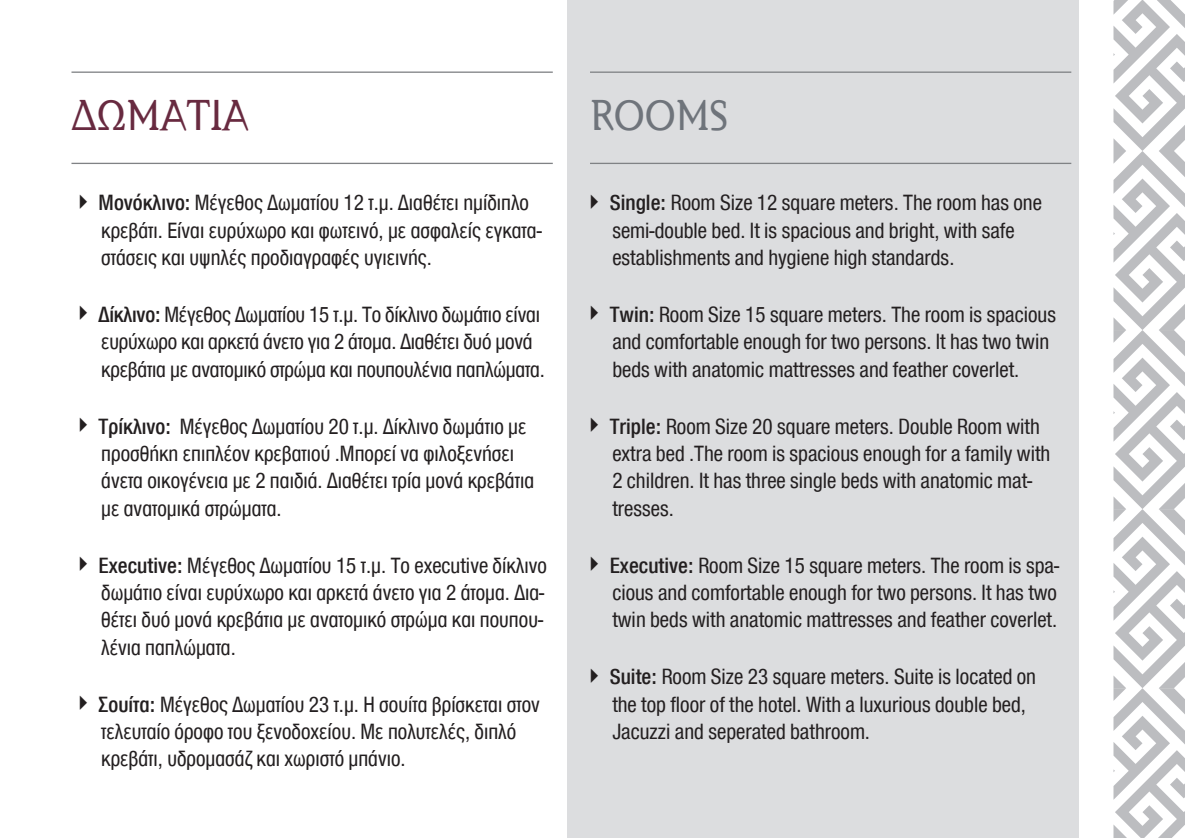
<style>
.page{position:relative;width:1185px;height:838px;background:#fff}
.page>*{position:absolute;margin:0;border:0;box-sizing:border-box;transform-origin:0 0}
.t1{font:300 43.75px "CF Derrida";color:#682a40;scale:.9 1}
.t2{font:300 43.75px "CF Derrida";color:#6f747b;scale:.9 1}
.t3{font:22.75px/27.3px "CF Helvetica Cond";color:#231f20}
.s1{font-weight:500}
</style>
<div class="page">
<div style="left:568px;top:0;width:510px;height:837px;background:#dcdddf"></div>
<hr style="left:71px;top:71px;width:482px;height:2px;background:#808285">
<hr style="left:590px;top:71px;width:481px;height:2px;background:#808285">
<hr style="left:71px;top:163px;width:482px;height:1px;background:#808285">
<hr style="left:590px;top:163px;width:481px;height:1px;background:#808285">
<svg style="left:1113px;top:0;width:72px;height:838px"></svg>
<h1 class="t1" style="left:71px;top:92px;width:198px">ΔΩΜΑΤΙΑ</h1>
<h1 class="t2" style="left:590px;top:92px;width:155px">ROOMS</h1>
<p class="t3" style="left:101px;top:189px;width:442px;text-indent:-30px">✔ <span class="s1">Μονόκλινο:</span> Μέγεθος Δωματίου 12 τ.μ. Διαθέτει ημίδιπλο κρεβάτι. Είναι ευρύχωρο και φωτεινό, με ασφαλείς εγκατα&shy;στάσεις και υψηλές προδιαγραφές υγιεινής.</p>
<p class="t3" style="left:101px;top:300px;width:445px;text-indent:-30px">✔ <span class="s1">Δίκλινο:</span> Μέγεθος Δωματίου 15 τ.μ. Το δίκλινο δωμάτιο είναι ευρύχωρο και αρκετά άνετο για 2 άτομα. Διαθέτει δυό μονά κρεβάτια με ανατομικό στρώμα και πουπουλένια παπλώματα.</p>
<p class="t3" style="left:101px;top:412px;width:434px;text-indent:-30px">✔ <span class="s1">Τρίκλινο:</span> Μέγεθος Δωματίου 20 τ.μ. Δίκλινο δωμάτιο με προσθήκη επιπλέον κρεβατιού .Μπορεί να φιλοξενήσει άνετα οικογένεια με 2 παιδιά. Διαθέτει τρία μονά κρεβάτια με ανατομικά στρώματα.</p>
<p class="t3" style="left:101px;top:551px;width:447px;text-indent:-30px">✔ <span class="s1">Executive:</span> Μέγεθος Δωματίου 15 τ.μ. Το executive δίκλινο δωμάτιο είναι ευρύχωρο και αρκετά άνετο για 2 άτομα. Δια&shy;θέτει δυό μονά κρεβάτια με ανατομικό στρώμα και πουπου&shy;λένια παπλώματα.</p>
<p class="t3" style="left:101px;top:690px;width:440px;text-indent:-30px">✔ <span class="s1">Σουίτα:</span> Μέγεθος Δωματίου 23 τ.μ. Η σουίτα βρίσκεται στον τελευταίο όροφο του ξενοδοχείου. Με πολυτελές, διπλό κρεβάτι, υδρομασάζ και χωριστό μπάνιο.</p>
<p class="t3" style="left:612px;top:189px;width:431px;text-indent:-30px">✔ <span class="s1">Single:</span> Room Size 12 square meters. The room has one semi-double bed. It is spacious and bright, with safe establishments and hygiene high standards.</p>
<p class="t3" style="left:612px;top:300px;width:445px;text-indent:-30px">✔ <span class="s1">Twin:</span> Room Size 15 square meters. The room is spacious and comfortable enough for two persons. It has two twin beds with anatomic mattresses and feather coverlet.</p>
<p class="t3" style="left:612px;top:412px;width:439px;text-indent:-30px">✔ <span class="s1">Triple:</span> Room Size 20 square meters. Double Room with extra bed .The room is spacious enough for a family with 2 children. It has three single beds with anatomic mat&shy;tresses.</p>
<p class="t3" style="left:612px;top:551px;width:448px;text-align:justify;text-indent:-30px">✔ <span class="s1">Executive:</span> Room Size 15 square meters. The room is spa&shy;cious and comfortable enough for two persons. It has two twin beds with anatomic mattresses and feather coverlet.</p>
<p class="t3" style="left:612px;top:663px;width:425px;text-indent:-30px">✔ <span class="s1">Suite:</span> Room Size 23 square meters. Suite is located on the top floor of the hotel. With a luxurious double bed,<br>Jacuzzi and seperated bathroom.</p>
</div>
